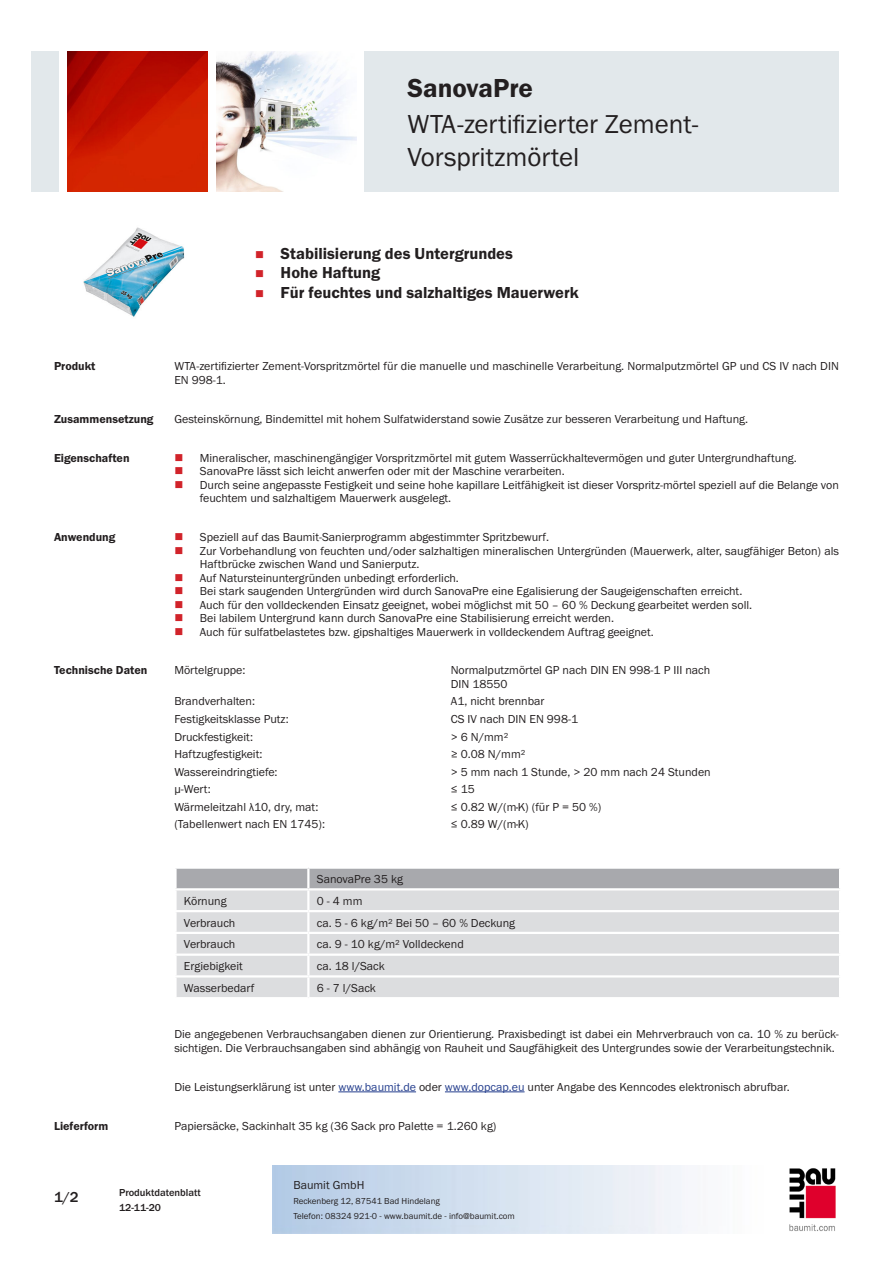
<style>
.page{position:relative;width:893px;height:1263px;background:#fff}
.page>*{position:absolute;margin:0;border:0;box-sizing:border-box;transform-origin:0 0}
.PDS_Produktname_Land{font:27px/32.4px "BM Franklin Gothic URW Boo";color:#231f20}
.PDS_Produktname{font:27px "BM Franklin Gothic URW Dem";color:#231f20}
.t1{font:16.5px "BM Franklin Gothic URW Dem";color:#231f20}
.t2{font:500 15px "BM Franklin Gothic URW";color:#231f20}
.PDS_Standard{font:12px/13.5px "BM Franklin Gothic URW Boo";color:#231f20}
.PDS_Standard_linksbü{font:12px/13.5px "BM Franklin Gothic URW Boo";color:#231f20}
.PDS_Header{font:12px "BM Franklin Gothic URW Dem";color:#231f20}
.t3{font:500 10.5px/15px "BM Franklin Gothic URW";color:#231f20}
.t4{font:9px/15px "BM Franklin Gothic URW Boo";color:#231f20}
.s1{color:#253f8e}
</style>
<div class="page">
<img style="left:789px;top:1168px;width:47px;height:63px">
<div style="left:32px;top:51px;width:27px;height:140px;background:#e2e8eb"></div>
<img style="left:68px;top:52px;width:140px;height:139px">
<img style="left:216px;top:51px;width:141px;height:140px">
<div style="left:365px;top:51px;width:474px;height:140px;background:#e2e8eb"></div>
<img style="left:83px;top:227px;width:102px;height:90px">
<div style="left:177px;top:890px;width:662px;height:107px;background:#dcdddf"></div>
<div style="left:176px;top:868px;width:664px;height:20px;background:#a8a9ad"></div>
<hr style="left:307px;top:890px;width:2px;height:20px;background:#fff">
<hr style="left:174px;top:910px;width:134px;height:2px;background:#fff">
<hr style="left:308px;top:910px;width:533px;height:2px;background:#fff">
<hr style="left:307px;top:912px;width:2px;height:20px;background:#fff">
<hr style="left:174px;top:932px;width:134px;height:2px;background:#fff">
<hr style="left:308px;top:932px;width:533px;height:2px;background:#fff">
<hr style="left:174px;top:953px;width:134px;height:3px;background:#fff">
<hr style="left:308px;top:953px;width:533px;height:3px;background:#fff">
<svg style="left:307px;top:934px;width:2px;height:41px"></svg>
<hr style="left:174px;top:975px;width:134px;height:2px;background:#fff">
<hr style="left:308px;top:975px;width:533px;height:2px;background:#fff">
<hr style="left:307px;top:977px;width:2px;height:20px;background:#fff">
<hr style="left:338px;top:1091px;width:78px;height:1px;background:#253f8e">
<hr style="left:445px;top:1091px;width:80px;height:1px;background:#253f8e">
<p class="PDS_Produktname" style="left:407px;top:71px;width:127px">SanovaPre</p>
<p class="PDS_Produktname_Land" style="left:407px;top:109px;width:293px">WTA-zertifizierter Zement-<br>Vorspritzmörtel</p>
<p class="t1" style="left:281px;top:243px;width:234px">Stabilisierung des Untergrundes</p>
<p class="t1" style="left:281px;top:263px;width:101px">Hohe Haftung</p>
<p class="t1" style="left:281px;top:282px;width:299px">Für feuchtes und salzhaltiges Mauerwerk</p>
<p class="PDS_Header" style="left:54px;top:359px;width:43px">Produkt</p>
<p class="PDS_Standard" style="left:174px;top:360px;width:666px">WTA-zertifizierter Zement-Vorspritzmörtel für die manuelle und maschinelle Verarbeitung. Normalputzmörtel GP und CS IV nach DIN<br>EN 998-1.</p>
<p class="PDS_Header" style="left:54px;top:411px;width:101px">Zusammensetzung</p>
<p class="PDS_Standard" style="left:174px;top:412px;width:575px">Gesteinskörnung, Bindemittel mit hohem Sulfatwiderstand sowie Zusätze zur besseren Verarbeitung und Haftung.</p>
<p class="PDS_Header" style="left:54px;top:450px;width:77px">Eigenschaften</p>
<p class="PDS_Standard" style="left:200px;top:451px;width:598px">Mineralischer, maschinengängiger Vorspritzmörtel mit gutem Wasserrückhaltevermögen und guter Untergrundhaftung.</p>
<p class="PDS_Standard" style="left:200px;top:465px;width:366px">SanovaPre lässt sich leicht anwerfen oder mit der Maschine verarbeiten.</p>
<p class="PDS_Standard" style="left:200px;top:478px;width:641px">Durch seine angepasste Festigkeit und seine hohe kapillare Leitfähigkeit ist dieser Vorspritz-mörtel speziell auf die Belange von feuchtem und salzhaltigem Mauerwerk ausgelegt.</p>
<p class="PDS_Header" style="left:54px;top:530px;width:63px">Anwendung</p>
<p class="PDS_Standard" style="left:200px;top:530px;width:351px">Speziell auf das Baumit-Sanierprogramm abgestimmter Spritzbewurf.</p>
<p class="PDS_Standard" style="left:200px;top:544px;width:641px">Zur Vorbehandlung von feuchten und/oder salzhaltigen mineralischen Untergründen (Mauerwerk, alter, saugfähiger Beton) als<br>Haftbrücke zwischen Wand und Sanierputz.</p>
<p class="PDS_Standard" style="left:200px;top:571px;width:261px">Auf Natursteinuntergründen unbedingt erforderlich.</p>
<p class="PDS_Standard" style="left:200px;top:584px;width:544px">Bei stark saugenden Untergründen wird durch SanovaPre eine Egalisierung der Saugeigenschaften erreicht.</p>
<p class="PDS_Standard" style="left:200px;top:598px;width:554px">Auch für den volldeckenden Einsatz geeignet, wobei möglichst mit 50 – 60 % Deckung gearbeitet werden soll.</p>
<p class="PDS_Standard" style="left:200px;top:611px;width:416px">Bei labilem Untergrund kann durch SanovaPre eine Stabilisierung erreicht werden.</p>
<p class="PDS_Standard" style="left:200px;top:625px;width:455px">Auch für sulfatbelastetes bzw. gipshaltiges Mauerwerk in volldeckendem Auftrag geeignet.</p>
<p class="PDS_Header" style="left:54px;top:663px;width:95px">Technische Daten</p>
<p class="PDS_Standard_linksbü" style="left:174px;top:664px;width:73px">Mörtelgruppe:</p>
<p class="PDS_Standard_linksbü" style="left:451px;top:664px;width:261px">Normalputzmörtel GP nach DIN EN 998-1 P III nach<br>DIN 18550</p>
<p class="PDS_Standard_linksbü" style="left:174px;top:695px;width:82px">Brandverhalten:</p>
<p class="PDS_Standard_linksbü" style="left:451px;top:695px;width:95px">A1, nicht brennbar</p>
<p class="PDS_Standard_linksbü" style="left:174px;top:712px;width:116px">Festigkeitsklasse Putz:</p>
<p class="PDS_Standard_linksbü" style="left:451px;top:712px;width:129px">CS IV nach DIN EN 998-1</p>
<p class="PDS_Standard_linksbü" style="left:174px;top:730px;width:80px">Druckfestigkeit:</p>
<p class="PDS_Standard_linksbü" style="left:451px;top:730px;width:59px">&gt; 6 N/mm²</p>
<p class="PDS_Standard_linksbü" style="left:174px;top:747px;width:90px">Haftzugfestigkeit:</p>
<p class="PDS_Standard_linksbü" style="left:451px;top:747px;width:76px">≥ 0.08 N/mm²</p>
<p class="PDS_Standard_linksbü" style="left:174px;top:765px;width:105px">Wassereindringtiefe:</p>
<p class="PDS_Standard_linksbü" style="left:451px;top:765px;width:261px">&gt; 5 mm nach 1 Stunde, &gt; 20 mm nach 24 Stunden</p>
<p class="PDS_Standard_linksbü" style="left:174px;top:782px;width:38px">μ-Wert:</p>
<p class="PDS_Standard_linksbü" style="left:451px;top:782px;width:26px">≤ 15</p>
<p class="PDS_Standard_linksbü" style="left:174px;top:800px;width:146px">Wärmeleitzahl λ10, dry, mat:</p>
<p class="PDS_Standard_linksbü" style="left:451px;top:800px;width:152px">≤ 0.82 W/(m·K) (für P = 50 %)</p>
<p class="PDS_Standard_linksbü" style="left:174px;top:817px;width:152px">(Tabellenwert nach EN 1745):</p>
<p class="PDS_Standard_linksbü" style="left:451px;top:817px;width:80px">≤ 0.89 W/(m·K)</p>
<p class="PDS_Standard_linksbü" style="left:317px;top:872px;width:88px">SanovaPre 35 kg</p>
<p class="PDS_Standard_linksbü" style="left:184px;top:894px;width:44px">Körnung</p>
<p class="PDS_Standard_linksbü" style="left:317px;top:894px;width:47px">0 - 4 mm</p>
<p class="PDS_Standard_linksbü" style="left:184px;top:916px;width:53px">Verbrauch</p>
<p class="PDS_Standard_linksbü" style="left:317px;top:916px;width:200px">ca. 5 - 6 kg/m² Bei 50 – 60 % Deckung</p>
<p class="PDS_Standard_linksbü" style="left:184px;top:938px;width:53px">Verbrauch</p>
<p class="PDS_Standard_linksbü" style="left:317px;top:938px;width:148px">ca. 9 - 10 kg/m² Volldeckend</p>
<p class="PDS_Standard_linksbü" style="left:184px;top:959px;width:60px">Ergiebigkeit</p>
<p class="PDS_Standard_linksbü" style="left:317px;top:959px;width:69px">ca. 18 l/Sack</p>
<p class="PDS_Standard_linksbü" style="left:184px;top:981px;width:72px">Wasserbedarf</p>
<p class="PDS_Standard_linksbü" style="left:317px;top:981px;width:60px">6 - 7 l/Sack</p>
<p class="PDS_Standard" style="left:174px;top:1028px;width:666px">Die angegebenen Verbrauchsangaben dienen zur Orientierung. Praxisbedingt ist dabei ein Mehrverbrauch von ca. 10 % zu berück&shy;sichtigen. Die Verbrauchsangaben sind abhängig von Rauheit und Saugfähigkeit des Untergrundes sowie der Verarbeitungstechnik.</p>
<p class="PDS_Standard" style="left:174px;top:1080px;width:617px">Die Leistungserklärung ist unter <span class="s1">www.baumit.de</span> oder <span class="s1">www.dopcap.eu</span> unter Angabe des Kenncodes elektronisch abrufbar.</p>
<p class="PDS_Header" style="left:54px;top:1118px;width:56px">Lieferform</p>
<p class="PDS_Standard" style="left:174px;top:1119px;width:324px">Papiersäcke, Sackinhalt 35 kg (36 Sack pro Palette = 1.260 kg)</p>
<p class="t2" style="left:54px;top:1188px;width:26px">1/2</p>
<p class="t3" style="left:119px;top:1185px;width:83px">Produktdatenblatt<br>12-11-20</p>
<p class="PDS_Standard" style="left:293px;top:1178px;width:73px">Baumit GmbH</p>
<p class="t4" style="left:293px;top:1193px;width:223px">Reckenberg 12, 87541 Bad Hindelang<br>Telefon: 08324 921-0 - www.baumit.de - info@baumit.com</p>
</div>
